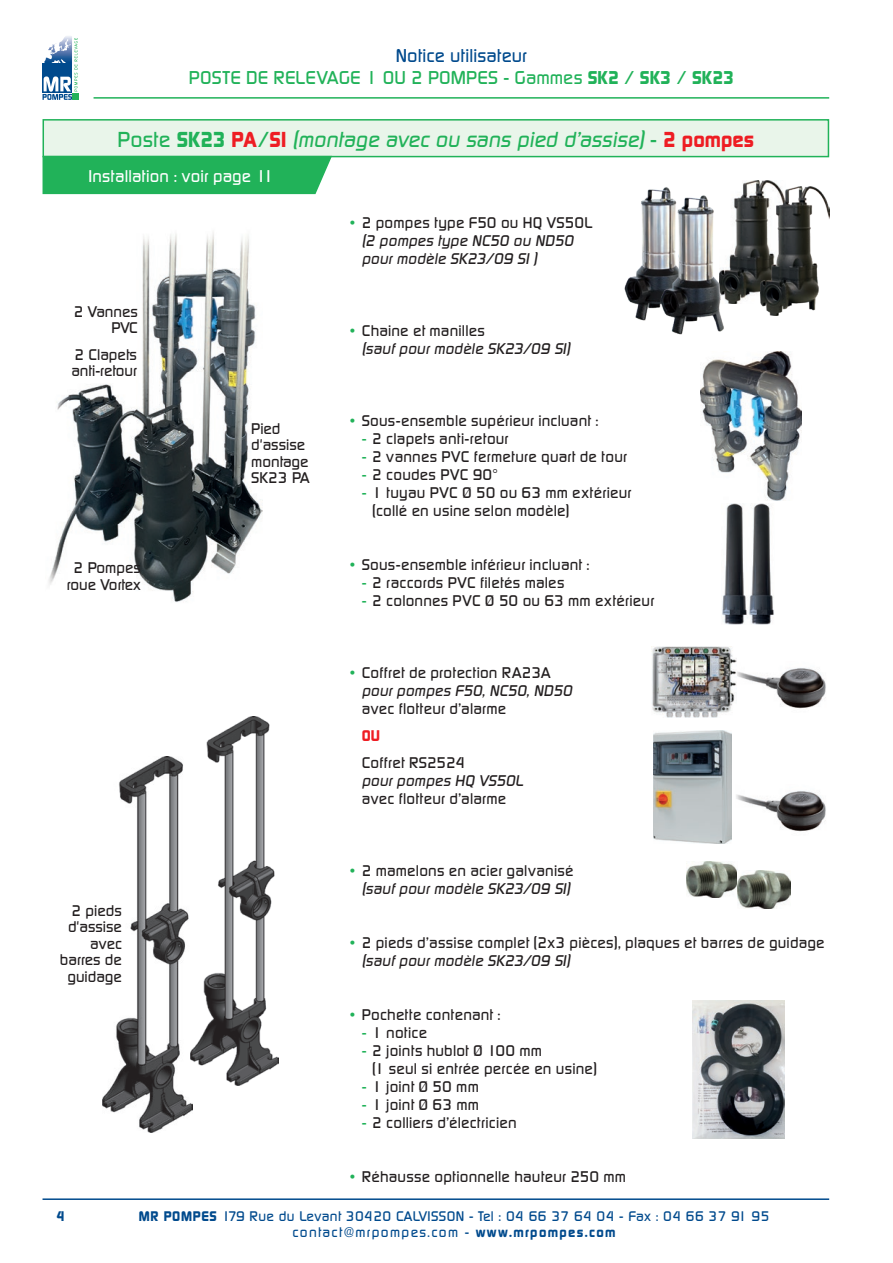
<style>
.page{position:relative;width:893px;height:1263px;background:#fff}
.page>*{position:absolute;margin:0;border:0;box-sizing:border-box;transform-origin:0 0}
.Titre_haut_de_page{font:italic 500 21px "Digital";color:#21b259}
.t1{font:500 18px/21.6px "Digital";letter-spacing:.01em;color:#21b259;text-align:center}
.Titre_haut_de_page-2{font:500 16.5px "Digital";letter-spacing:.005em;color:#fff}
.Titre_haut_de_page-3{font:500 15px "Digital";letter-spacing:.01em;color:#231f20}
.Titre_haut_de_page-4{font:italic 500 15px "Digital";letter-spacing:.01em;color:#231f20}
.Titre_haut_de_page-5{font:700 15px "Digital";color:#ee1d23}
.t2{font:500 13.5px/16.2px "Digital";letter-spacing:.03em;color:#004a8d;text-align:center}
.t3{font:700 13.5px "Digital";color:#004a8d}
.s1{color:#004a8d}
.s2{font-weight:700}
.s3{font-style:normal}
.s4{font-weight:700;font-style:normal}
.s5{font-weight:700;font-style:normal;color:#ee1d23}
.s6{color:#21b259}
</style>
<div class="page">
<hr style="left:43px;top:1198px;width:786px;height:2px;background:#004a8d">
<hr style="left:94px;top:97px;width:735px;height:2px;background:#21b259">
<svg style="left:43px;top:36px;width:36px;height:64px"></svg>
<img style="left:48px;top:232px;width:215px;height:370px">
<div style="left:43px;top:120px;width:785px;height:37px;background:#e9f5ea"></div>
<div style="left:43px;top:119px;width:786px;height:38px;border:2px solid #21b259"></div>
<img style="left:692px;top:1000px;width:92px;height:139px">
<img style="left:103px;top:756px;width:90px;height:377px">
<img style="left:726px;top:181px;width:53px;height:123px">
<img style="left:624px;top:187px;width:47px;height:134px">
<img style="left:760px;top:186px;width:69px;height:130px">
<img style="left:658px;top:192px;width:68px;height:143px">
<img style="left:700px;top:351px;width:101px;height:150px">
<img style="left:722px;top:503px;width:52px;height:122px">
<img style="left:736px;top:661px;width:90px;height:48px">
<img style="left:651px;top:646px;width:85px;height:72px">
<img style="left:736px;top:791px;width:90px;height:41px">
<img style="left:653px;top:731px;width:79px;height:112px">
<img style="left:687px;top:862px;width:50px;height:36px">
<img style="left:737px;top:870px;width:53px;height:38px">
<img style="left:190px;top:717px;width:88px;height:369px">
<svg style="left:42px;top:155px;width:291px;height:40px;background:#30b764"></svg>
<p class="t1" style="left:189px;top:45px;width:547px"><span class="s1">Notice utilisateur<br></span>POSTE DE RELEVAGE 1 OU 2 POMPES - Gammes <span class="s2">SK2</span> / <span class="s2">SK3</span> / <span class="s2">SK23</span></p>
<p class="Titre_haut_de_page" style="left:117px;top:127px;width:638px"><span class="s3">Poste</span> <span class="s4">SK23</span> <span class="s5">PA</span><span class="s3">/</span><span class="s5">SI</span> (montage avec ou sans pied d’assise) <span class="s3">-</span> <span class="s5">2 pompes</span></p>
<p class="Titre_haut_de_page-2" style="left:89px;top:167px;width:187px">Installation : voir page 11</p>
<p class="Titre_haut_de_page-3" style="left:74px;top:303px;width:66px">2 Vannes</p>
<p class="Titre_haut_de_page-3" style="left:111px;top:319px;width:28px">PVC</p>
<p class="Titre_haut_de_page-3" style="left:74px;top:346px;width:64px">2 Clapets</p>
<p class="Titre_haut_de_page-3" style="left:71px;top:362px;width:67px">anti-retour</p>
<p class="Titre_haut_de_page-3" style="left:74px;top:559px;width:69px">2 Pompes</p>
<p class="Titre_haut_de_page-3" style="left:67px;top:576px;width:76px">roue Vortex</p>
<p class="Titre_haut_de_page-3" style="left:251px;top:420px;width:31px">Pied</p>
<p class="Titre_haut_de_page-3" style="left:251px;top:437px;width:55px">d'assise</p>
<p class="Titre_haut_de_page-3" style="left:251px;top:453px;width:59px">montage</p>
<p class="Titre_haut_de_page-3" style="left:251px;top:470px;width:60px">SK23 PA</p>
<p class="Titre_haut_de_page-3" style="left:72px;top:902px;width:52px">2 pieds</p>
<p class="Titre_haut_de_page-3" style="left:68px;top:918px;width:55px">d'assise</p>
<p class="Titre_haut_de_page-3" style="left:90px;top:935px;width:33px">avec</p>
<p class="Titre_haut_de_page-3" style="left:60px;top:951px;width:64px">barres de</p>
<p class="Titre_haut_de_page-3" style="left:67px;top:968px;width:56px">guidage</p>
<p class="Titre_haut_de_page-3" style="left:350px;top:214px;width:244px"><span class="s6">•</span> 2 pompes type F50 ou HQ VS50L</p>
<p class="Titre_haut_de_page-4" style="left:362px;top:232px;width:213px">(2 pompes type NC50 ou ND50</p>
<p class="Titre_haut_de_page-4" style="left:362px;top:250px;width:177px">pour modèle SK23/09 SI )</p>
<p class="Titre_haut_de_page-3" style="left:350px;top:322px;width:137px"><span class="s6">•</span> Chaine et manilles</p>
<p class="Titre_haut_de_page-4" style="left:362px;top:340px;width:210px">(sauf pour modèle SK23/09 SI)</p>
<p class="Titre_haut_de_page-3" style="left:350px;top:412px;width:250px"><span class="s6">•</span> Sous-ensemble supérieur incluant :</p>
<p class="Titre_haut_de_page-3" style="left:362px;top:430px;width:148px"><span class="s6">-</span> 2 clapets anti-retour</p>
<p class="Titre_haut_de_page-3" style="left:362px;top:448px;width:267px"><span class="s6">-</span> 2 vannes PVC fermeture quart de tour</p>
<p class="Titre_haut_de_page-3" style="left:362px;top:466px;width:138px"><span class="s6">-</span> 2 coudes PVC 90°</p>
<p class="Titre_haut_de_page-3" style="left:362px;top:484px;width:271px"><span class="s6">-</span> 1 tuyau PVC Ø 50 ou 63 mm extérieur</p>
<p class="Titre_haut_de_page-3" style="left:372px;top:502px;width:199px">(collé en usine selon modèle)</p>
<p class="Titre_haut_de_page-3" style="left:350px;top:556px;width:241px"><span class="s6">•</span> Sous-ensemble inférieur incluant :</p>
<p class="Titre_haut_de_page-3" style="left:362px;top:574px;width:204px"><span class="s6">-</span> 2 raccords PVC filetés males</p>
<p class="Titre_haut_de_page-3" style="left:362px;top:592px;width:294px"><span class="s6">-</span> 2 colonnes PVC Ø 50 ou 63 mm extérieur</p>
<p class="Titre_haut_de_page-3" style="left:350px;top:664px;width:202px"><span class="s6">•</span> Coffret de protection RA23A</p>
<p class="Titre_haut_de_page-4" style="left:362px;top:682px;width:212px">pour pompes F50, NC50, ND50</p>
<p class="Titre_haut_de_page-3" style="left:362px;top:700px;width:146px">avec flotteur d’alarme</p>
<p class="Titre_haut_de_page-5" style="left:362px;top:727px;width:20px">OU</p>
<p class="Titre_haut_de_page-3" style="left:362px;top:754px;width:105px">Coffret RS2524</p>
<p class="Titre_haut_de_page-4" style="left:362px;top:772px;width:163px">pour pompes HQ VS50L</p>
<p class="Titre_haut_de_page-3" style="left:362px;top:790px;width:146px">avec flotteur d’alarme</p>
<p class="Titre_haut_de_page-3" style="left:350px;top:862px;width:225px"><span class="s6">•</span> 2 mamelons en acier galvanisé</p>
<p class="Titre_haut_de_page-4" style="left:362px;top:880px;width:210px">(sauf pour modèle SK23/09 SI)</p>
<p class="Titre_haut_de_page-3" style="left:350px;top:934px;width:476px"><span class="s6">•</span> 2 pieds d’assise complet (2x3 pièces), plaques et barres de guidage</p>
<p class="Titre_haut_de_page-4" style="left:362px;top:952px;width:210px">(sauf pour modèle SK23/09 SI)</p>
<p class="Titre_haut_de_page-3" style="left:350px;top:1006px;width:152px"><span class="s6">•</span> Pochette contenant :</p>
<p class="Titre_haut_de_page-3" style="left:362px;top:1024px;width:67px"><span class="s6">-</span> 1 notice</p>
<p class="Titre_haut_de_page-3" style="left:362px;top:1042px;width:182px"><span class="s6">-</span> 2 joints hublot Ø 100 mm</p>
<p class="Titre_haut_de_page-3" style="left:372px;top:1060px;width:226px">(1 seul si entrée percée en usine)</p>
<p class="Titre_haut_de_page-3" style="left:362px;top:1078px;width:119px"><span class="s6">-</span> 1 joint Ø 50 mm</p>
<p class="Titre_haut_de_page-3" style="left:362px;top:1096px;width:119px"><span class="s6">-</span> 1 joint Ø 63 mm</p>
<p class="Titre_haut_de_page-3" style="left:362px;top:1114px;width:156px"><span class="s6">-</span> 2 colliers d’électricien</p>
<p class="Titre_haut_de_page-3" style="left:350px;top:1168px;width:278px"><span class="s6">•</span> Réhausse optionnelle hauteur 250 mm</p>
<p class="t3" style="left:57px;top:1208px;width:10px">4</p>
<p class="t2" style="left:139px;top:1208px;width:632px"><span class="s2">MR POMPES</span> 179 Rue du Levant 30420 CALVISSON - Tel : 04 66 37 64 04 - Fax : 04 66 37 91 95 contact@mrpompes.com - <span class="s2">www.mrpompes.com</span></p>
</div>
